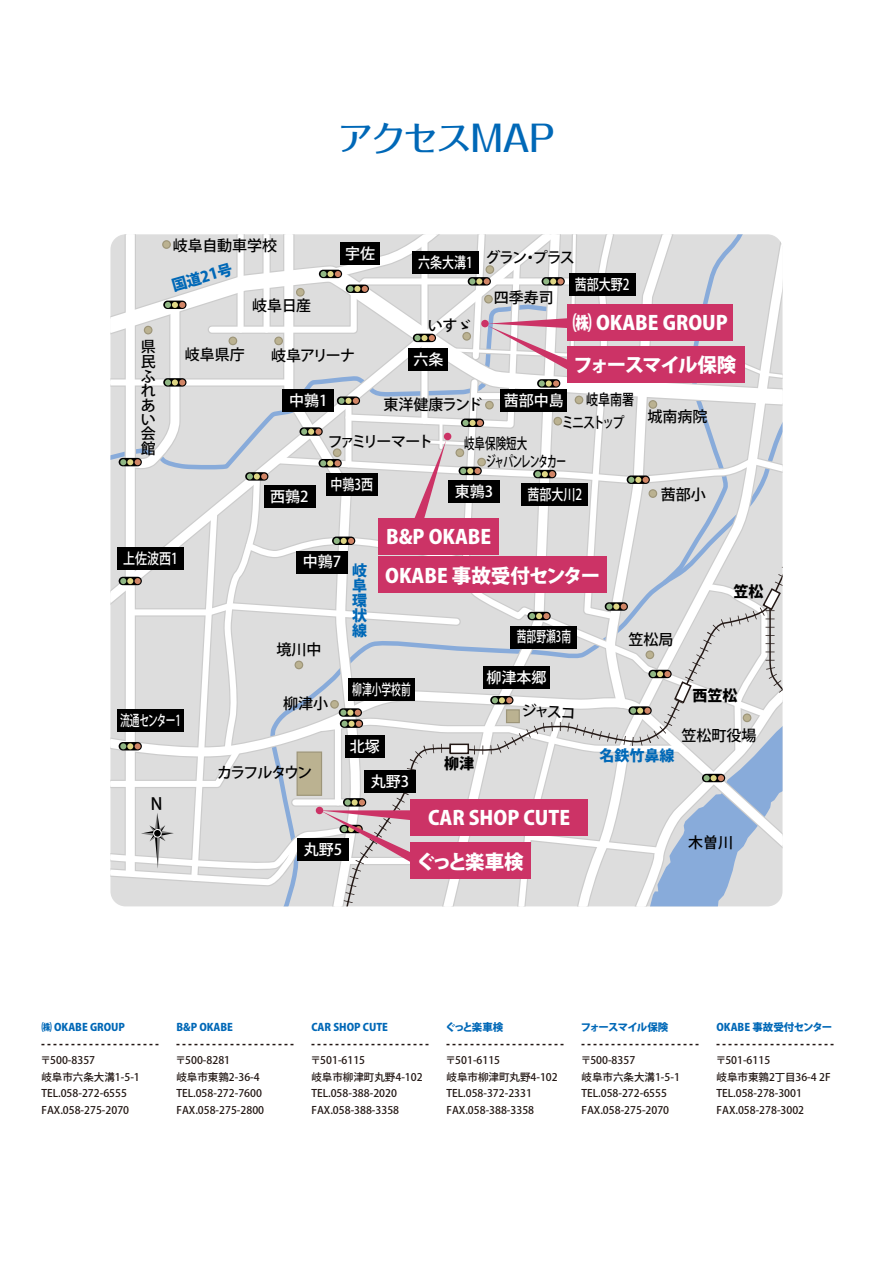
<style>
.page{position:relative;width:893px;height:1263px;background:#fff}
.page>*{position:absolute;margin:0;border:0;box-sizing:border-box;transform-origin:0 0}
.t1{font:500 36px "Folk Pro";letter-spacing:-.045em;color:#0068b7}
.t2{font:800 19.5px/38.2px "Koz Go Pro";color:#fff}
.t3{font:800 19.5px "Koz Go Pro";letter-spacing:-.08em;color:#fff}
.t4{font:500 15px/14.5px "Koz Go Pro";letter-spacing:-.03em;color:#000;text-align:justify}
.t5{font:500 15px "Koz Go Pro";color:#fff}
.t6{font:500 15px "Koz Go Pro";color:#fff;scale:.8 1}
.t7{font:500 15px/17.7px "Koz Go Pro";letter-spacing:-.07em;color:#000;scale:.7 1}
.t8{font:800 15px/15px "Koz Go Pro";letter-spacing:-.005em;color:#0068b7;text-align:justify}
.t9{font:500 15px "Koz Go Pro";color:#fff;scale:.65 1}
.t10{font:500 15px/23.1px "Koz Go Pro";letter-spacing:-.1em;color:#000;scale:.8 1}
.t11{font:500 15px "Koz Go Pro";letter-spacing:-.17em;color:#000}
.t12{font:500 15px "Koz Go Pro";letter-spacing:-.055em;color:#fff;scale:.65 1}
.t13{font:500 15px "Koz Go Pro";color:#000}
.t14{font:800 15px "Koz Go Pro";color:#000}
.t15{font:500 15px "Koz Go Pro";letter-spacing:-.125em;color:#000}
.t16{font:500 10.5px/16.5px "Koz Go Pro";color:#231815}
.t17{font:800 10.5px "Koz Go Pro";color:#0068b7}
.t18{font:800 10.5px "Koz Go Pro";letter-spacing:-.08em;color:#0068b7}
</style>
<div class="page">
<svg style="left:41px;top:1044px;width:118px;height:1px"></svg>
<svg style="left:176px;top:1044px;width:118px;height:1px"></svg>
<svg style="left:311px;top:1044px;width:118px;height:1px"></svg>
<svg style="left:446px;top:1044px;width:118px;height:1px"></svg>
<svg style="left:581px;top:1044px;width:118px;height:1px"></svg>
<svg style="left:716px;top:1044px;width:118px;height:1px"></svg>
<svg style="left:110px;top:234px;width:672px;height:672px;background:#d2c6cb"></svg>
<h1 class="t1" style="left:338px;top:108px;width:218px">アクセスMAP</h1>
<h3 class="t4" style="left:141px;top:340px;width:16px">県民ふれあい会館</h3>
<h3 class="t13" style="left:173px;top:236px;width:106px">岐阜自動車学校</h3>
<h3 class="t8" style="left:170px;top:279px;width:64px;rotate:-16deg">国道21号</h3>
<h3 class="t4" style="left:252px;top:299px;width:60px">岐阜日産</h3>
<h3 class="t5" style="left:345px;top:244px;width:31px">宇佐</h3>
<h3 class="t4" style="left:185px;top:348px;width:61px">岐阜県庁</h3>
<h3 class="t4" style="left:271px;top:349px;width:85px">岐阜アリーナ</h3>
<h3 class="t5" style="left:289px;top:391px;width:40px">中鶉1</h3>
<h3 class="t6" style="left:418px;top:253px;width:70px">六条大溝1</h3>
<h3 class="t4" style="left:485px;top:251px;width:91px">グラン・プラス</h3>
<h3 class="t4" style="left:494px;top:291px;width:61px">四季寿司</h3>
<h3 class="t6" style="left:575px;top:275px;width:70px">茜部大野2</h3>
<h3 class="t4" style="left:428px;top:319px;width:46px">いすゞ</h3>
<h2 class="t2" style="left:572px;top:305px;width:157px">㈱ OKABE GROUP</h2>
<h3 class="t5" style="left:413px;top:350px;width:31px">六条</h3>
<h2 class="t3" style="left:574px;top:352px;width:164px">フォースマイル保険</h2>
<h3 class="t4" style="left:383px;top:398px;width:101px">東洋健康ランド</h3>
<h3 class="t10" style="left:562px;top:388px;width:92px;text-indent:25px">岐阜南署ミニストップ</h3>
<h3 class="t5" style="left:504px;top:391px;width:61px">茜部中島</h3>
<h3 class="t4" style="left:647px;top:410px;width:61px">城南病院</h3>
<h3 class="t5" style="left:270px;top:487px;width:40px">西鶉2</h3>
<h3 class="t11" style="left:328px;top:431px;width:107px">ファミリーマート</h3>
<h3 class="t7" style="left:486px;top:435px;width:116px;text-indent:-22px">岐阜保険短大<br>ジャパンレンタカー</h3>
<h3 class="t6" style="left:330px;top:475px;width:55px">中鶉3西</h3>
<h3 class="t5" style="left:455px;top:481px;width:40px">東鶉3</h3>
<h3 class="t6" style="left:527px;top:485px;width:70px">茜部大川2</h3>
<h3 class="t4" style="left:661px;top:488px;width:46px">茜部小</h3>
<h3 class="t6" style="left:123px;top:549px;width:70px">上佐波西1</h3>
<h3 class="t12" style="left:120px;top:711px;width:95px">流通センター1</h3>
<h3 class="t5" style="left:303px;top:552px;width:40px">中鶉7</h3>
<h3 class="t4" style="left:276px;top:643px;width:46px">境川中</h3>
<h3 class="t4" style="left:283px;top:697px;width:46px">柳津小</h3>
<h3 class="t15" style="left:217px;top:763px;width:96px">カラフルタウン</h3>
<h3 class="t5" style="left:304px;top:840px;width:40px">丸野5</h3>
<h3 class="t8" style="left:352px;top:564px;width:16px">岐阜環状線</h3>
<h2 class="t2" style="left:385px;top:519px;width:217px">B&amp;P OKABE<br>OKABE 事故受付センター</h2>
<h3 class="t9" style="left:517px;top:627px;width:85px">茜部野瀬3南</h3>
<h3 class="t9" style="left:352px;top:680px;width:91px">柳津小学校前</h3>
<h3 class="t5" style="left:486px;top:668px;width:61px">柳津本郷</h3>
<h3 class="t4" style="left:522px;top:704px;width:56px;rotate:3deg">ジャスコ</h3>
<h3 class="t4" style="left:629px;top:633px;width:46px">笠松局</h3>
<h3 class="t14" style="left:733px;top:581px;width:31px">笠松</h3>
<h3 class="t14" style="left:692px;top:685px;width:46px">西笠松</h3>
<h3 class="t5" style="left:350px;top:737px;width:31px">北塚</h3>
<h3 class="t5" style="left:371px;top:772px;width:40px">丸野3</h3>
<h3 class="t14" style="left:444px;top:754px;width:31px">柳津</h3>
<h2 class="t2" style="left:428px;top:800px;width:144px">CAR SHOP CUTE</h2>
<h2 class="t2" style="left:416px;top:844px;width:110px">ぐっと楽車検</h2>
<h3 class="t4" style="left:681px;top:729px;width:76px">笠松町役場</h3>
<h3 class="t8" style="left:600px;top:749px;width:76px">名鉄竹鼻線</h3>
<h3 class="t4" style="left:688px;top:836px;width:46px">木曽川</h3>
<p class="t17" style="left:41px;top:1020px;width:85px">㈱ OKABE GROUP</p>
<p class="t16" style="left:41px;top:1052px;width:101px">〒500-8357<br>岐阜市六条大溝1-5-1<br>TEL.058-272-6555<br>FAX.058-275-2070</p>
<p class="t17" style="left:176px;top:1020px;width:58px">B&amp;P OKABE</p>
<p class="t16" style="left:176px;top:1052px;width:90px">〒500-8281<br>岐阜市東鶉2-36-4<br>TEL.058-272-7600<br>FAX.058-275-2800</p>
<p class="t17" style="left:311px;top:1020px;width:78px">CAR SHOP CUTE</p>
<p class="t16" style="left:311px;top:1052px;width:114px">〒501-6115<br>岐阜市柳津町丸野4-102<br>TEL.058-388-2020<br>FAX.058-388-3358</p>
<p class="t17" style="left:445px;top:1020px;width:60px">ぐっと楽車検</p>
<p class="t16" style="left:446px;top:1052px;width:114px">〒501-6115<br>岐阜市柳津町丸野4-102<br>TEL.058-372-2331<br>FAX.058-388-3358</p>
<p class="t18" style="left:581px;top:1020px;width:89px">フォースマイル保険</p>
<p class="t16" style="left:581px;top:1052px;width:101px">〒500-8357<br>岐阜市六条大溝1-5-1<br>TEL.058-272-6555<br>FAX.058-275-2070</p>
<p class="t17" style="left:716px;top:1020px;width:117px">OKABE 事故受付センター</p>
<p class="t16" style="left:716px;top:1052px;width:116px">〒501-6115<br>岐阜市東鶉2丁目36-4 2F<br>TEL.058-278-3001<br>FAX.058-278-3002</p>
</div>
